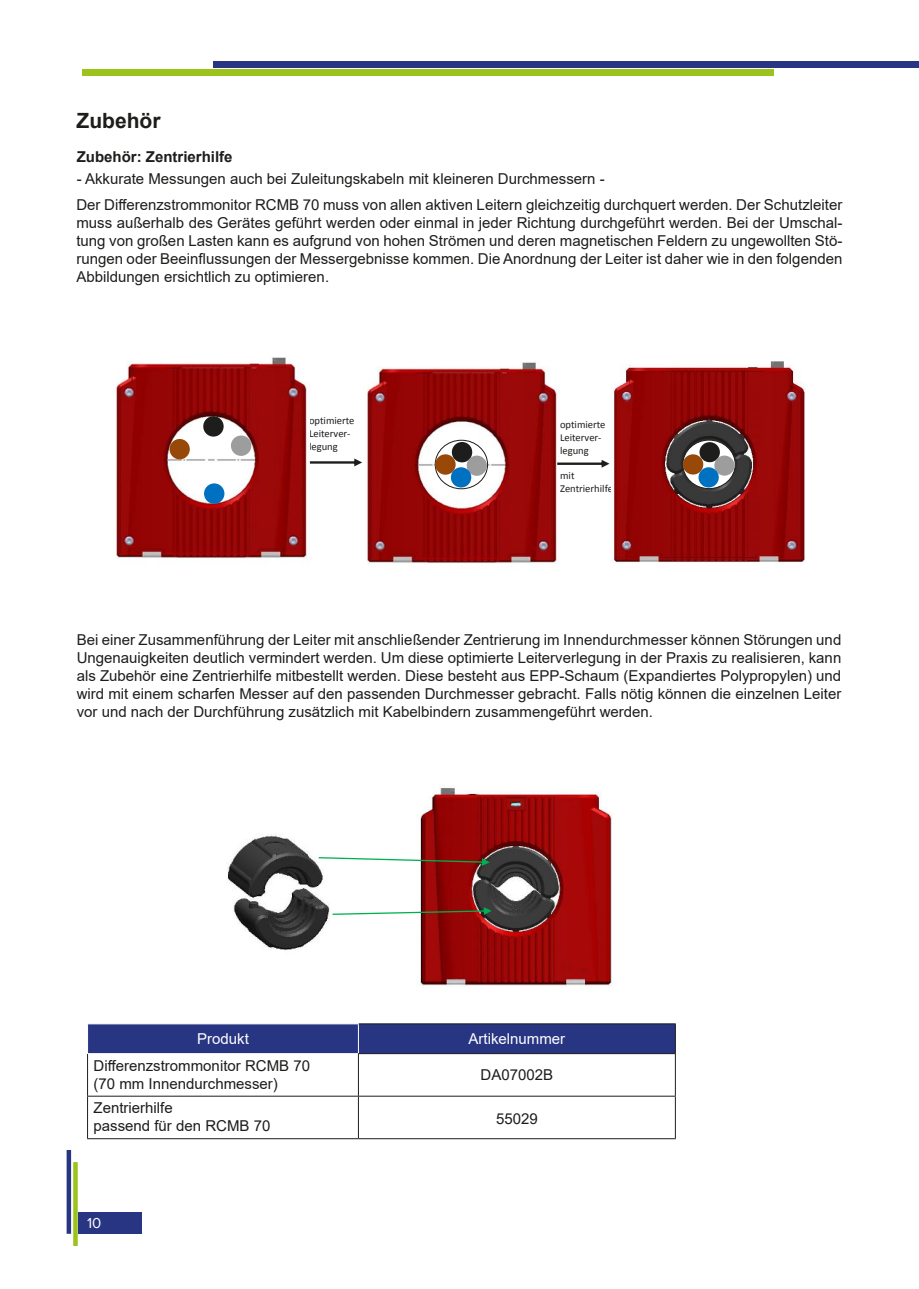
<style>
.page{position:relative;width:919px;height:1289px;background:#fff}
.page>*{position:absolute;margin:0;border:0;box-sizing:border-box;transform-origin:0 0}
.t1{font:700 21px "Arial";color:#1d1d1b}
.t2{font:15px/18px "Arial";color:#1d1d1b}
.t3{font:700 15px "Arial";color:#1d1d1b}
.t4{font:15px "Arial";color:#fff}
.t5{font:15px "Proxima Nova";color:#fff}
.t6{font:10.65px/12.8px "Calibri";letter-spacing:-.005em;color:#1d1d1b}
</style>
<div class="page">
<div style="left:213px;top:62px;width:691px;height:6px;background:#283583"></div>
<div style="left:82px;top:69px;width:691px;height:7px;background:#9bc31c"></div>
<div style="left:904px;top:62px;width:14px;height:6px;background:#283583"></div>
<div style="left:73px;top:1162px;width:5px;height:83px;background:#9bc31c"></div>
<hr style="left:67px;top:1149px;width:4px;height:84px;background:#283583">
<div style="left:78px;top:1212px;width:63px;height:21px;background:#283583"></div>
<img style="left:116px;top:357px;width:192px;height:202px">
<img style="left:367px;top:362px;width:191px;height:202px">
<div style="left:169px;top:439px;width:21px;height:20px;background:#984807;border-radius:50%"></div>
<div style="left:203px;top:416px;width:21px;height:20px;background:#1d1d1b;border-radius:50%"></div>
<div style="left:231px;top:435px;width:20px;height:21px;background:#9d9d9d;border-radius:50%"></div>
<div style="left:204px;top:483px;width:20px;height:21px;background:#0070c0;border-radius:50%"></div>
<svg style="left:435px;top:440px;width:52px;height:49px"></svg>
<div style="left:434px;top:440px;width:54px;height:49px;border:1px solid #1d1d1b;border-radius:50%"></div>
<div style="left:435px;top:454px;width:20px;height:20px;background:#984807;border-radius:50%"></div>
<div style="left:452px;top:442px;width:20px;height:20px;background:#1d1d1b;border-radius:50%"></div>
<div style="left:466px;top:455px;width:21px;height:21px;background:#9d9d9d;border-radius:50%"></div>
<div style="left:451px;top:467px;width:20px;height:20px;background:#0070c0;border-radius:50%"></div>
<svg style="left:310px;top:458px;width:52px;height:8px"></svg>
<img style="left:611px;top:361px;width:194px;height:202px">
<svg style="left:557px;top:460px;width:52px;height:7px"></svg>
<svg style="left:682px;top:440px;width:53px;height:48px"></svg>
<div style="left:682px;top:439px;width:53px;height:50px;border:1px solid #1d1d1b;border-radius:50%"></div>
<div style="left:682px;top:454px;width:21px;height:20px;background:#984807;border-radius:50%"></div>
<div style="left:699px;top:442px;width:20px;height:20px;background:#1d1d1b;border-radius:50%"></div>
<div style="left:714px;top:455px;width:20px;height:20px;background:#9d9d9d;border-radius:50%"></div>
<div style="left:698px;top:467px;width:20px;height:20px;background:#0070c0;border-radius:50%"></div>
<img style="left:420px;top:788px;width:192px;height:198px">
<img style="left:227px;top:834px;width:112px;height:117px">
<svg style="left:332px;top:907px;width:159px;height:7px"></svg>
<svg style="left:319px;top:857px;width:170px;height:9px"></svg>
<svg style="left:87px;top:1023px;width:589px;height:30px;background:#2e3a84"></svg>
<hr style="left:87px;top:1053px;width:1px;height:42px;background:#1d1d1b">
<hr style="left:358px;top:1053px;width:317px;height:1px;background:#1d1d1b">
<hr style="left:358px;top:1053px;width:1px;height:42px;background:#1d1d1b">
<hr style="left:675px;top:1053px;width:1px;height:42px;background:#1d1d1b">
<hr style="left:87px;top:1095px;width:271px;height:1px;background:#1d1d1b">
<hr style="left:87px;top:1096px;width:1px;height:42px;background:#1d1d1b">
<hr style="left:358px;top:1095px;width:317px;height:1px;background:#1d1d1b">
<hr style="left:358px;top:1096px;width:1px;height:42px;background:#1d1d1b">
<hr style="left:675px;top:1096px;width:1px;height:42px;background:#1d1d1b">
<hr style="left:87px;top:1138px;width:271px;height:1px;background:#1d1d1b">
<hr style="left:358px;top:1138px;width:317px;height:1px;background:#1d1d1b">
<h1 class="t1" style="left:77px;top:106px;width:85px">Zubehör</h1>
<p class="t3" style="left:77px;top:147px;width:157px">Zubehör: Zentrierhilfe</p>
<p class="t2" style="left:77px;top:170px;width:529px">- Akkurate Messungen auch bei Zuleitungskabeln mit kleineren Durchmessern -</p>
<p class="t2" style="left:76px;top:195px;width:767px;text-align:justify">Der Differenzstrommonitor RCMB 70 muss von allen aktiven Leitern gleichzeitig durchquert werden. Der Schutzleiter muss außerhalb des Gerätes geführt werden oder einmal in jeder Richtung durchgeführt werden. Bei der Umschal&shy;tung von großen Lasten kann es aufgrund von hohen Strömen und deren magnetischen Feldern zu ungewollten Stö&shy;rungen oder Beeinflussungen der Messergebnisse kommen. Die Anordnung der Leiter ist daher wie in den folgenden Abbildungen ersichtlich zu optimieren.</p>
<p class="t6" style="left:309px;top:415px;width:47px">optimierte<br>Leiterver&shy;legung</p>
<p class="t6" style="left:560px;top:419px;width:47px">optimierte<br>Leiterver&shy;legung</p>
<p class="t6" style="left:560px;top:470px;width:54px">mit<br>Zentrierhilfe</p>
<p class="t2" style="left:77px;top:630px;width:766px;text-align:justify">Bei einer Zusammenführung der Leiter mit anschließender Zentrierung im Innendurchmesser können Störungen und Ungenauigkeiten deutlich vermindert werden. Um diese optimierte Leiterverlegung in der Praxis zu realisieren, kann als Zubehör eine Zentrierhilfe mitbestellt werden. Diese besteht aus EPP-Schaum (Expandiertes Polypropylen) und wird mit einem scharfen Messer auf den passenden Durchmesser gebracht. Falls nötig können die einzelnen Leiter vor und nach der Durchführung zusätzlich mit Kabelbindern zusammengeführt werden.</p>
<p class="t4" style="left:197px;top:1028px;width:53px">Produkt</p>
<p class="t4" style="left:468px;top:1028px;width:98px">Artikelnummer</p>
<p class="t2" style="left:94px;top:1056px;width:218px">Differenzstrommonitor RCMB 70 (70 mm Innendurchmesser)</p>
<p class="t2" style="left:480px;top:1065px;width:74px">DA07002B</p>
<p class="t2" style="left:94px;top:1098px;width:178px">Zentrierhilfe<br>passend für den RCMB 70</p>
<p class="t2" style="left:496px;top:1109px;width:43px">55029</p>
<p class="t5" style="left:87px;top:1216px;width:16px">10</p>
</div>
